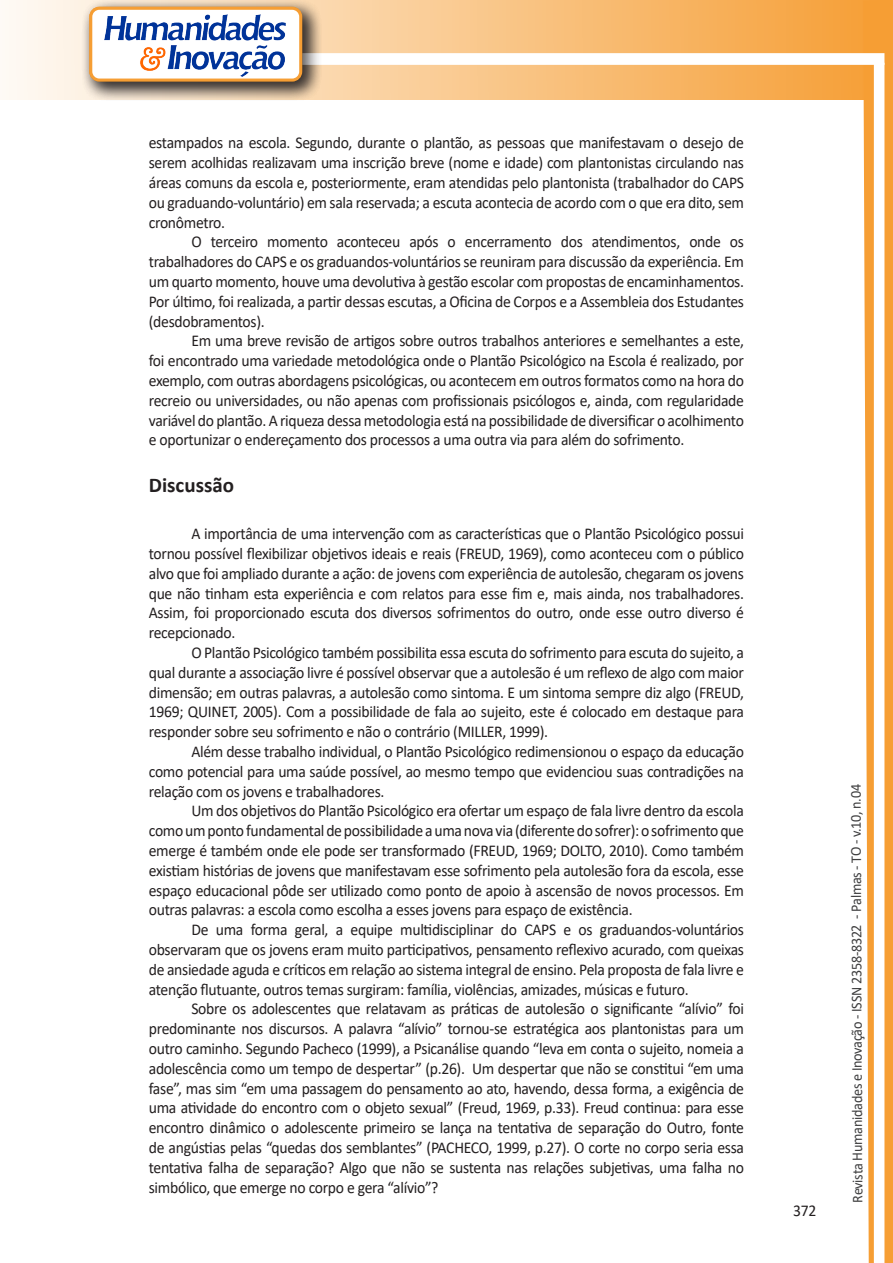
<style>
.page{position:relative;width:893px;height:1263px;background:#fff}
.page>*{position:absolute;margin:0;border:0;box-sizing:border-box;transform-origin:0 0}
.Titulo_2{font:700 21px "Calibri";color:#231f20}
.texto{font:16.5px/19.8px "Calibri";letter-spacing:-.02em;color:#231f20;text-align:justify;scale:.95 1}
.t1{font:15px "Calibri";letter-spacing:-.025em;color:#3e3e3f;scale:.95 1}
</style>
<div class="page">
<svg style="left:5px;top:0;width:858px;height:100px;background:#f9c484"></svg>
<div style="left:302px;top:53px;width:582px;height:12px;background:#fff;border:2px solid #fff"></div>
<svg style="left:863px;top:0;width:30px;height:1263px"></svg>
<div style="left:81px;top:0;width:241px;height:102px;background:#231f20;opacity:.75"></div>
<div style="left:91px;top:8px;width:210px;height:72px;background:#fff;border-radius:9px"></div>
<img style="left:104px;top:14px;width:181px;height:62px">
<div style="left:89px;top:7px;width:213px;height:75px;border:3px solid #f69e34;border-radius:9px"></div>
<p class="texto" style="left:149px;top:133px;width:628px">estampados na escola. Segundo, durante o plantão, as pessoas que manifestavam o desejo de serem acolhidas realizavam uma inscrição breve (nome e idade) com plantonistas circulando nas áreas comuns da escola e, posteriormente, eram atendidas pelo plantonista (trabalhador do CAPS ou graduando-voluntário) em sala reservada; a escuta acontecia de acordo com o que era dito, sem cronômetro.</p>
<p class="texto" style="left:149px;top:232px;width:628px;text-indent:43px">O terceiro momento aconteceu após o encerramento dos atendimentos, onde os trabalhadores do CAPS e os graduandos-voluntários se reuniram para discussão da experiência. Em um quarto momento, houve uma devolutiva à gestão escolar com propostas de encaminhamentos.<br>Por último, foi realizada, a partir dessas escutas, a Oficina de Corpos e a Assembleia dos Estudantes (desdobramentos).</p>
<p class="texto" style="left:149px;top:331px;width:628px;text-indent:43px">Em uma breve revisão de artigos sobre outros trabalhos anteriores e semelhantes a este, foi encontrado uma variedade metodológica onde o Plantão Psicológico na Escola é realizado, por exemplo, com outras abordagens psicológicas, ou acontecem em outros formatos como na hora do recreio ou universidades, ou não apenas com profissionais psicólogos e, ainda, com regularidade variável do plantão. A riqueza dessa metodologia está na possibilidade de diversificar o acolhimento e oportunizar o endereçamento dos processos a uma outra via para além do sofrimento.</p>
<p class="Titulo_2" style="left:149px;top:470px;width:87px">Discussão</p>
<p class="texto" style="left:149px;top:523px;width:628px;text-indent:43px">A importância de uma intervenção com as características que o Plantão Psicológico possui tornou possível flexibilizar objetivos ideais e reais (FREUD, 1969), como aconteceu com o público alvo que foi ampliado durante a ação: de jovens com experiência de autolesão, chegaram os jovens que não tinham esta experiência e com relatos para esse fim e, mais ainda, nos trabalhadores.<br>Assim, foi proporcionado escuta dos diversos sofrimentos do outro, onde esse outro diverso é recepcionado.</p>
<p class="texto" style="left:149px;top:642px;width:628px;text-indent:43px">O Plantão Psicológico também possibilita essa escuta do sofrimento para escuta do sujeito, a qual durante a associação livre é possível observar que a autolesão é um reflexo de algo com maior dimensão; em outras palavras, a autolesão como sintoma. E um sintoma sempre diz algo (FREUD, 1969; QUINET, 2005). Com a possibilidade de fala ao sujeito, este é colocado em destaque para responder sobre seu sofrimento e não o contrário (MILLER, 1999).</p>
<p class="texto" style="left:149px;top:741px;width:628px;text-indent:43px">Além desse trabalho individual, o Plantão Psicológico redimensionou o espaço da educação como potencial para uma saúde possível, ao mesmo tempo que evidenciou suas contradições na relação com os jovens e trabalhadores.</p>
<p class="texto" style="left:149px;top:800px;width:628px;text-indent:43px">Um dos objetivos do Plantão Psicológico era ofertar um espaço de fala livre dentro da escola como um ponto fundamental de possibilidade a uma nova via (diferente do sofrer): o sofrimento que emerge é também onde ele pode ser transformado (FREUD, 1969; DOLTO, 2010). Como também existiam histórias de jovens que manifestavam esse sofrimento pela autolesão fora da escola, esse espaço educacional pôde ser utilizado como ponto de apoio à ascensão de novos processos. Em outras palavras: a escola como escolha a esses jovens para espaço de existência.</p>
<p class="texto" style="left:149px;top:919px;width:628px;text-indent:43px">De uma forma geral, a equipe multidisciplinar do CAPS e os graduandos-voluntários observaram que os jovens eram muito participativos, pensamento reflexivo acurado, com queixas de ansiedade aguda e críticos em relação ao sistema integral de ensino. Pela proposta de fala livre e atenção flutuante, outros temas surgiram: família, violências, amizades, músicas e futuro.</p>
<p class="texto" style="left:149px;top:998px;width:628px;text-indent:43px">Sobre os adolescentes que relatavam as práticas de autolesão o significante “alívio” foi predominante nos discursos. A palavra “alívio” tornou-se estratégica aos plantonistas para um outro caminho. Segundo Pacheco (1999), a Psicanálise quando “leva em conta o sujeito, nomeia a adolescência como um tempo de despertar” (p.26). Um despertar que não se constitui “em uma fase”, mas sim “em uma passagem do pensamento ao ato, havendo, dessa forma, a exigência de uma atividade do encontro com o objeto sexual” (Freud, 1969, p.33). Freud continua: para esse encontro dinâmico o adolescente primeiro se lança na tentativa de separação do Outro, fonte de angústias pelas “quedas dos semblantes” (PACHECO, 1999, p.27). O corte no corpo seria essa tentativa falha de separação? Algo que não se sustenta nas relações subjetivas, uma falha no simbólico, que emerge no corpo e gera “alívio”?</p>
<p class="texto" style="left:793px;top:1200px;width:26px">372</p>
<p class="t1" style="left:846px;top:1203px;width:442px;rotate:-90deg">Revista Humanidades e Inovação - ISSN 2358-8322 - Palmas - TO - v.10, n.04</p>
</div>
